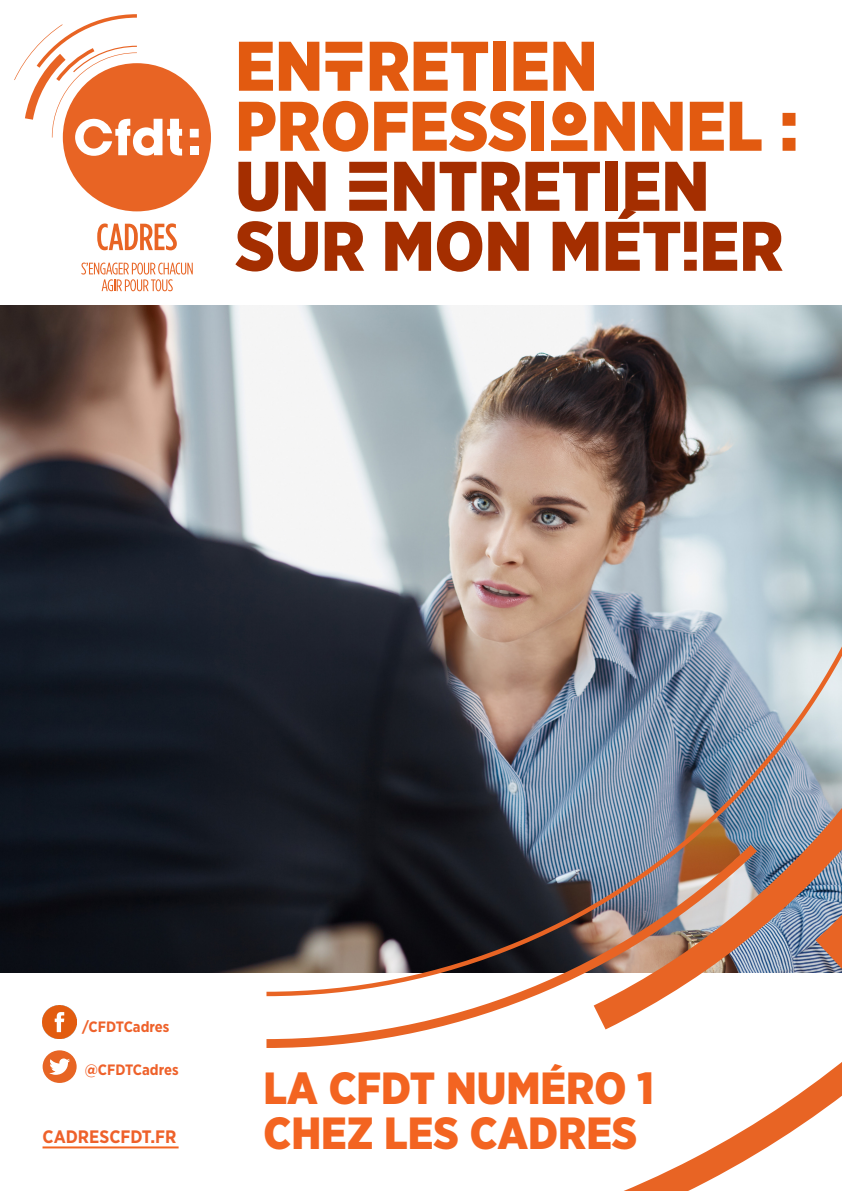
<style>
.page{position:relative;width:842px;height:1191px;background:#fff}
.page>*{position:absolute;margin:0;border:0;box-sizing:border-box;transform-origin:0 0}
.t1{font:900 70px/60px "Gotham Narrow";color:#e25a10}
.t2{font:900 45px "Gotham Narrow";color:#f36421}
.t3{font:700 18px "Gotham Narrow";color:#ee612a}
.t4{font:700 15px "Gotham Narrow";color:#ee612a}
.s1{font-family:"CFDT";font-stretch:condensed}
.s2{color:#a42e00}
.s3{font-family:"CFDT";font-stretch:condensed;color:#a42e00}
</style>
<div class="page">
<hr style="left:43px;top:1146px;width:136px;height:2px;background:#f36421">
<img style="left:0;top:306px;width:842px;height:667px">
<div style="left:43px;top:1050px;width:34px;height:33px;background:#e76524;border-radius:50%"></div>
<svg style="left:49px;top:1058px;width:21px;height:16px"></svg>
<img style="left:43px;top:1005px;width:34px;height:33px">
<img style="left:266px;top:346px;width:576px;height:499px">
<svg style="left:594px;top:778px;width:221px;height:101px;background:#838c9a"></svg>
<svg style="left:266px;top:845px;width:491px;height:34px;background:#4e494d"></svg>
<svg style="left:266px;top:879px;width:549px;height:312px"></svg>
<svg style="left:815px;top:482px;width:27px;height:634px"></svg>
<div style="left:63px;top:63px;width:148px;height:148px;background:#e86424;border-radius:50%"></div>
<div style="left:190px;top:129px;width:9px;height:8px;background:#fff"></div>
<div style="left:190px;top:147px;width:9px;height:8px;background:#fff"></div>
<svg style="left:97px;top:223px;width:80px;height:27px"></svg>
<svg style="left:81px;top:262px;width:112px;height:29px"></svg>
<svg style="left:14px;top:14px;width:168px;height:142px"></svg>
<p class="t1" style="left:235px;top:35px;width:565px">EN<span class="s1">T</span>RETIEN<br>PROFESSI<span class="s1">O</span>NNEL :<br><span class="s2">UN</span> <span class="s3">E</span><span class="s2">NTRETIEN<br>SUR MON MÉT</span><span class="s3">I</span><span class="s2">ER</span></p>
<p class="t4" style="left:82px;top:1016px;width:89px">/CFDTCadres</p>
<p class="t4" style="left:85px;top:1060px;width:95px">@CFDTCadres</p>
<p class="t3" style="left:43px;top:1124px;width:135px">CADRESCFDT.FR</p>
<p class="t2" style="left:264px;top:1058px;width:392px">LA CFDT NUMÉRO 1</p>
<p class="t2" style="left:264px;top:1103px;width:375px">CHEZ LES CADRES</p>
</div>
